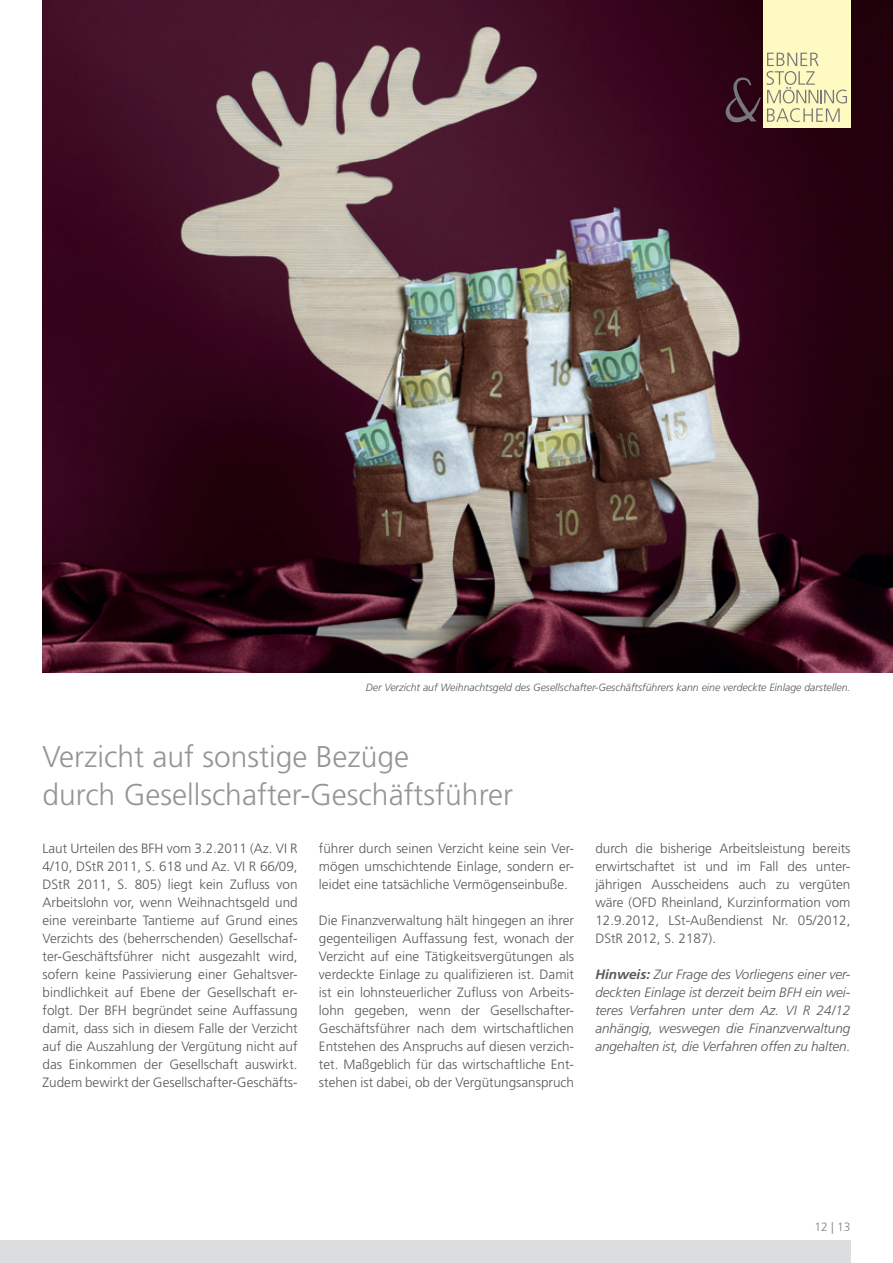
<style>
.page{position:relative;width:893px;height:1263px;background:#fff}
.page>*{position:absolute;margin:0;border:0;box-sizing:border-box;transform-origin:0 0}
.t1{font:300 30px/37.5px "Frutiger LT Std";color:#939598}
.t2{font:300 13.5px/18px "Frutiger LT Std";color:#57585a;text-align:justify}
.t3{font:italic 300 13.5px/18px "Frutiger LT Std";letter-spacing:-.005em;color:#57585a;text-align:justify}
.t4{font:300 12px "Frutiger LT Std";color:#808285}
.t5{font:italic 300 10.5px "Frutiger LT Std";color:#57585a}
.s1{font-weight:700}
</style>
<div class="page">
<img style="left:43px;top:0;width:850px;height:673px">
<div style="left:0;top:1241px;width:850px;height:22px;background:#dcdddf"></div>
<div style="left:763px;top:0;width:87px;height:128px;background:#fffac1"></div>
<svg style="left:726px;top:53px;width:121px;height:75px"></svg>
<p class="t5" style="left:366px;top:681px;width:486px">Der Verzicht auf Weihnachtsgeld des Gesellschafter-Geschäftsführers kann eine verdeckte Einlage darstellen.</p>
<h1 class="t1" style="left:43px;top:738px;width:472px">Verzicht auf sonstige Bezüge<br>durch Gesellschafter-Geschäftsführer</h1>
<p class="t2" style="left:43px;top:839px;width:257px">Laut Urteilen des BFH vom 3.2.2011 (Az. VI R 4/10, DStR 2011, S. 618 und Az. VI R 66/09, DStR 2011, S. 805) liegt kein Zufluss von Arbeitslohn vor, wenn Weihnachtsgeld und eine vereinbarte Tantieme auf Grund eines Verzichts des (beherrschenden) Gesellschaf&shy;ter-Geschäftsführer nicht ausgezahlt wird, sofern keine Passivierung einer Gehaltsver&shy;bindlichkeit auf Ebene der Gesellschaft er&shy;folgt. Der BFH begründet seine Auffassung damit, dass sich in diesem Falle der Verzicht auf die Auszahlung der Vergütung nicht auf das Einkommen der Gesellschaft auswirkt.<br>Zudem bewirkt der Gesellschafter-Geschäfts-</p>
<p class="t2" style="left:319px;top:839px;width:257px">führer durch seinen Verzicht keine sein Ver&shy;mögen umschichtende Einlage, sondern er&shy;leidet eine tatsächliche Vermögenseinbuße.</p>
<p class="t2" style="left:319px;top:911px;width:257px;text-align:left">Die Finanzverwaltung hält hingegen an ihrer gegenteiligen Auffassung fest, wonach der Verzicht auf eine Tätigkeitsvergütungen als verdeckte Einlage zu qualifizieren ist. Damit ist ein lohnsteuerlicher Zufluss von Arbeits&shy;lohn gegeben, wenn der Gesellschafter-- Geschäftsführer nach dem wirtschaftlichen Entstehen des Anspruchs auf diesen verzich&shy;tet. Maßgeblich für das wirtschaftliche Ent&shy;stehen ist dabei, ob der Vergütungsanspruch</p>
<p class="t2" style="left:595px;top:839px;width:257px;text-align:left">durch die bisherige Arbeitsleistung bereits erwirtschaftet ist und im Fall des unter-- jährigen Ausscheidens auch zu vergüten wäre (OFD Rheinland, Kurzinformation vom 12.9.2012, LSt-Außendienst Nr. 05/2012, DStR 2012, S. 2187).</p>
<p class="t3" style="left:595px;top:965px;width:257px"><span class="s1">Hinweis:</span> Zur Frage des Vorliegens einer ver&shy;deckten Einlage ist derzeit beim BFH ein wei&shy;teres Verfahren unter dem Az. VI R 24/12 anhängig, weswegen die Finanzverwaltung angehalten ist, die Verfahren offen zu halten.</p>
<p class="t4" style="left:814px;top:1220px;width:38px">12 | 13</p>
</div>
